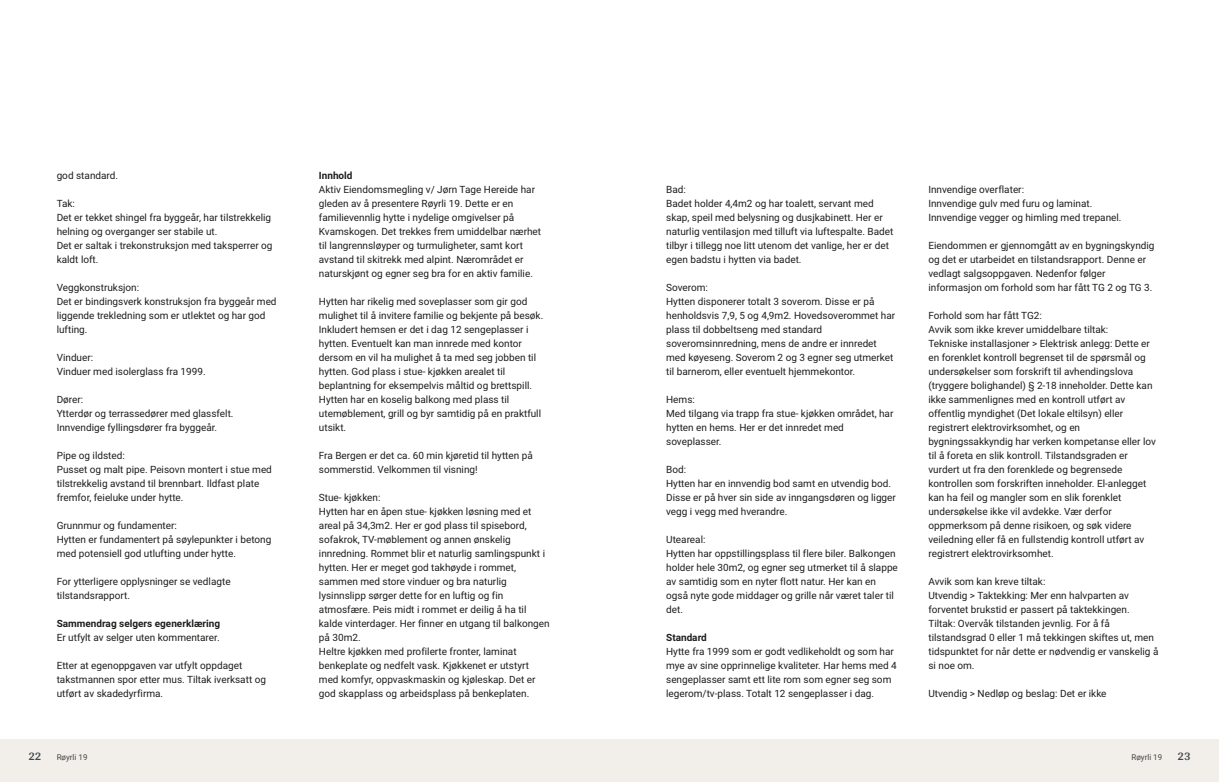
<style>
.page{position:relative;width:1219px;height:782px;background:#fff}
.page>*{position:absolute;margin:0;border:0;box-sizing:border-box;transform-origin:0 0}
.t1{font:700 12px "Arya";color:#414749}
.t2{font:10px/14px "Roboto Vitec";color:#1d1d1b}
.t3{font:700 10px "Roboto Vitec";color:#1d1d1b}
.t4{font:8px "Roboto Vitec";color:#414749}
</style>
<div class="page">
<div style="left:0;top:739px;width:612px;height:42px;background:#f2eeea"></div>
<div style="left:607px;top:739px;width:612px;height:42px;background:#f2eeea"></div>
<p class="t2" style="left:57px;top:167px;width:63px">god standard.</p>
<p class="t2" style="left:57px;top:195px;width:217px">Tak:<br>Det er tekket shingel fra byggeår, har tilstrekkelig helning og overganger ser stabile ut.<br>Det er saltak i trekonstruksjon med taksperrer og kaldt loft.</p>
<p class="t2" style="left:57px;top:279px;width:221px">Veggkonstruksjon:<br>Det er bindingsverk konstruksjon fra byggeår med liggende trekledning som er utlektet og har god lufting.</p>
<p class="t2" style="left:57px;top:349px;width:151px">Vinduer:<br>Vinduer med isolerglass fra 1999.</p>
<p class="t2" style="left:57px;top:391px;width:178px">Dører:<br>Ytterdør og terrassedører med glassfelt.<br>Innvendige fyllingsdører fra byggeår.</p>
<p class="t2" style="left:57px;top:447px;width:217px">Pipe og ildsted:<br>Pusset og malt pipe. Peisovn montert i stue med tilstrekkelig avstand til brennbart. Ildfast plate fremfor, feieluke under hytte.</p>
<p class="t2" style="left:57px;top:517px;width:216px">Grunnmur og fundamenter:<br>Hytten er fundamentert på søylepunkter i betong med potensiell god utlufting under hytte.</p>
<p class="t2" style="left:57px;top:573px;width:175px">For ytterligere opplysninger se vedlagte tilstandsrapport.</p>
<p class="t3" style="left:57px;top:616px;width:165px">Sammendrag selgers egenerklæring</p>
<p class="t2" style="left:57px;top:629px;width:164px">Er utfylt av selger uten kommentarer.</p>
<p class="t2" style="left:57px;top:657px;width:211px">Etter at egenoppgaven var utfylt oppdaget takstmannen spor etter mus. Tiltak iverksatt og utført av skadedyrfirma.</p>
<p class="t1" style="left:28px;top:749px;width:15px">22</p>
<p class="t4" style="left:57px;top:751px;width:32px">Røyrli 19</p>
<p class="t3" style="left:319px;top:168px;width:35px">Innhold</p>
<p class="t2" style="left:319px;top:181px;width:224px">Aktiv Eiendomsmegling v/ Jørn Tage Hereide har gleden av å presentere Røyrli 19. Dette er en familievennlig hytte i nydelige omgivelser på Kvamskogen. Det trekkes frem umiddelbar nærhet til langrennsløyper og turmuligheter, samt kort avstand til skitrekk med alpint. Nærområdet er naturskjønt og egner seg bra for en aktiv familie.</p>
<p class="t2" style="left:319px;top:293px;width:226px">Hytten har rikelig med soveplasser som gir god mulighet til å invitere familie og bekjente på besøk.<br>Inkludert hemsen er det i dag 12 sengeplasser i hytten. Eventuelt kan man innrede med kontor dersom en vil ha mulighet å ta med seg jobben til hytten. God plass i stue‑ kjøkken arealet til beplantning for eksempelvis måltid og brettspill.<br>Hytten har en koselig balkong med plass til utemøblement, grill og byr samtidig på en praktfull utsikt.</p>
<p class="t2" style="left:319px;top:447px;width:216px">Fra Bergen er det ca. 60 min kjøretid til hytten på sommerstid. Velkommen til visning!</p>
<p class="t2" style="left:319px;top:489px;width:232px">Stue‑ kjøkken:<br>Hytten har en åpen stue‑ kjøkken løsning med et areal på 34,3m2. Her er god plass til spisebord, sofakrok, TV‑møblement og annen ønskelig innredning. Rommet blir et naturlig samlingspunkt i hytten. Her er meget god takhøyde i rommet, sammen med store vinduer og bra naturlig lysinnslipp sørger dette for en luftig og fin atmosfære. Peis midt i rommet er deilig å ha til kalde vinterdager. Her finner en utgang til balkongen på 30m2.<br>Heltre kjøkken med profilerte fronter, laminat benkeplate og nedfelt vask. Kjøkkenet er utstyrt med komfyr, oppvaskmaskin og kjøleskap. Det er god skapplass og arbeidsplass på benkeplaten.</p>
<p class="t2" style="left:666px;top:181px;width:229px">Bad:<br>Badet holder 4,4m2 og har toalett, servant med skap, speil med belysning og dusjkabinett. Her er naturlig ventilasjon med tilluft via luftespalte. Badet tilbyr i tillegg noe litt utenom det vanlige, her er det egen badstu i hytten via badet.</p>
<p class="t2" style="left:666px;top:279px;width:231px">Soverom:<br>Hytten disponerer totalt 3 soverom. Disse er på henholdsvis 7,9, 5 og 4,9m2. Hovedsoverommet har plass til dobbeltseng med standard soveromsinnredning, mens de andre er innredet med køyeseng. Soverom 2 og 3 egner seg utmerket til barnerom, eller eventuelt hjemmekontor.</p>
<p class="t2" style="left:666px;top:391px;width:229px">Hems:<br>Med tilgang via trapp fra stue‑ kjøkken området, har hytten en hems. Her er det innredet med soveplasser.</p>
<p class="t2" style="left:666px;top:461px;width:231px">Bod:<br>Hytten har en innvendig bod samt en utvendig bod.<br>Disse er på hver sin side av inngangsdøren og ligger vegg i vegg med hverandre.</p>
<p class="t2" style="left:666px;top:531px;width:233px">Uteareal:<br>Hytten har oppstillingsplass til flere biler. Balkongen holder hele 30m2, og egner seg utmerket til å slappe av samtidig som en nyter flott natur. Her kan en også nyte gode middager og grille når været taler til det.</p>
<p class="t3" style="left:666px;top:630px;width:42px">Standard</p>
<p class="t2" style="left:666px;top:643px;width:232px">Hytte fra 1999 som er godt vedlikeholdt og som har mye av sine opprinnelige kvaliteter. Har hems med 4 sengeplasser samt ett lite rom som egner seg som legerom/tv‑plass. Totalt 12 sengeplasser i dag.</p>
<p class="t2" style="left:928px;top:181px;width:195px">Innvendige overflater:<br>Innvendige gulv med furu og laminat.<br>Innvendige vegger og himling med trepanel.</p>
<p class="t2" style="left:928px;top:237px;width:228px">Eiendommen er gjennomgått av en bygningskyndig og det er utarbeidet en tilstandsrapport. Denne er vedlagt salgsoppgaven. Nedenfor følger informasjon om forhold som har fått TG 2 og TG 3.</p>
<p class="t2" style="left:928px;top:307px;width:229px">Forhold som har fått TG2:<br>Avvik som ikke krever umiddelbare tiltak:<br>Tekniske installasjoner &gt; Elektrisk anlegg: Dette er en forenklet kontroll begrenset til de spørsmål og undersøkelser som forskrift til avhendingslova (tryggere bolighandel) § 2‑18 inneholder. Dette kan ikke sammenlignes med en kontroll utført av offentlig myndighet (Det lokale eltilsyn) eller registrert elektrovirksomhet, og en bygningssakkyndig har verken kompetanse eller lov til å foreta en slik kontroll. Tilstandsgraden er vurdert ut fra den forenklede og begrensede kontrollen som forskriften inneholder. El‑anlegget kan ha feil og mangler som en slik forenklet undersøkelse ikke vil avdekke. Vær derfor oppmerksom på denne risikoen, og søk videre veiledning eller få en fullstendig kontroll utført av registrert elektrovirksomhet.</p>
<p class="t2" style="left:928px;top:573px;width:232px">Avvik som kan kreve tiltak:<br>Utvendig &gt; Taktekking: Mer enn halvparten av forventet brukstid er passert på taktekkingen.<br>Tiltak: Overvåk tilstanden jevnlig. For å få tilstandsgrad 0 eller 1 må tekkingen skiftes ut, men tidspunktet for når dette er nødvendig er vanskelig å si noe om.</p>
<p class="t2" style="left:928px;top:685px;width:180px">Utvendig &gt; Nedløp og beslag: Det er ikke</p>
<p class="t4" style="left:1131px;top:751px;width:32px">Røyrli 19</p>
<p class="t1" style="left:1177px;top:749px;width:15px">23</p>
</div>
